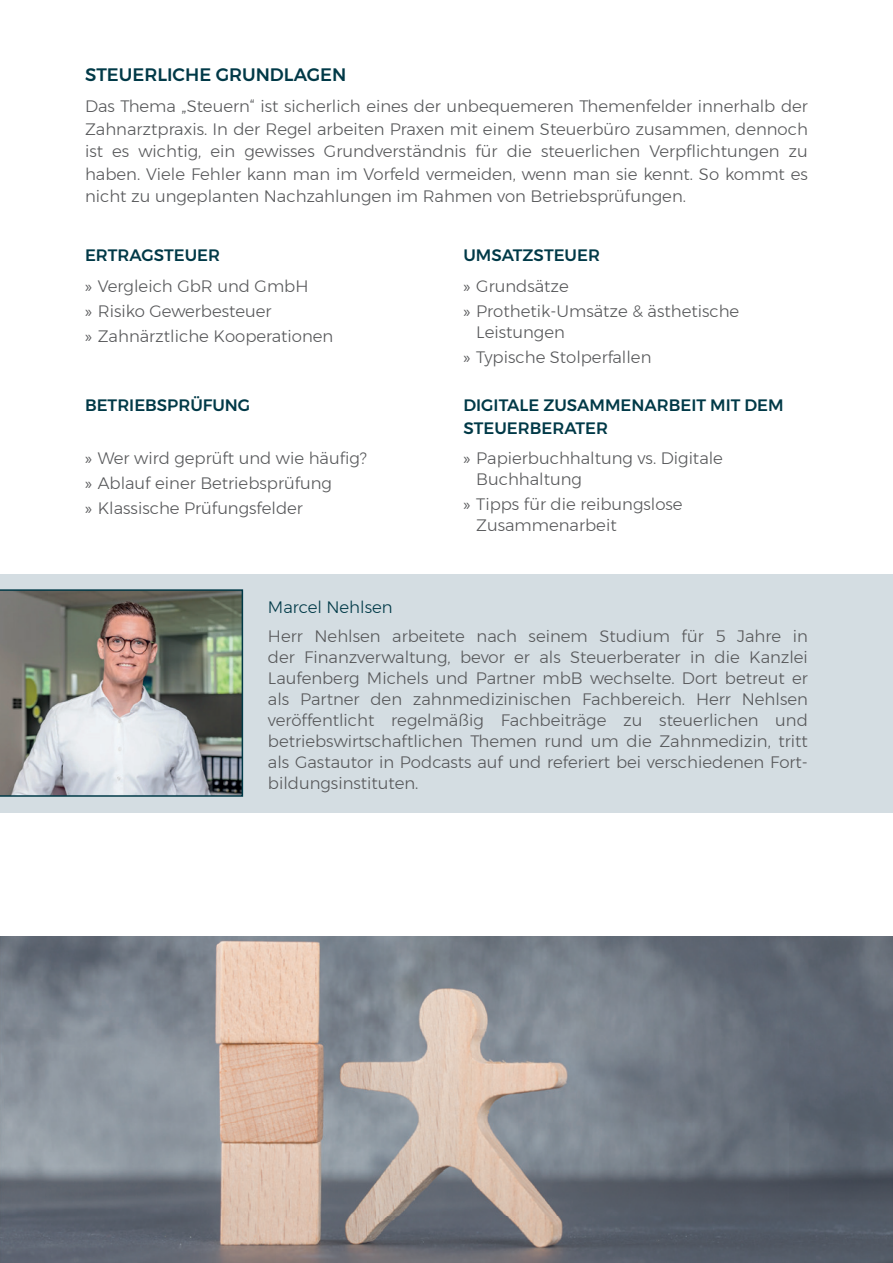
<style>
.page{position:relative;width:893px;height:1263px;background:#fff}
.page>*{position:absolute;margin:0;border:0;box-sizing:border-box;transform-origin:0 0}
.t1{font:500 18px "Montserrat";color:#003947}
.t2{font:300 16.5px/21px "Montserrat";color:#57585a}
.t3{font:500 16.5px/22.5px "Montserrat";color:#003947}
.t4{font:300 16.5px "Montserrat";color:#003947}
.s1{font-family:"Myriad Pro";font-weight:400}
</style>
<div class="page">
<img style="left:0;top:936px;width:893px;height:327px">
<div style="left:0;top:573px;width:893px;height:239px;background:#d4dde2"></div>
<img style="left:0;top:589px;width:243px;height:208px">
<p class="t1" style="left:85px;top:61px;width:263px">STEUERLICHE GRUNDLAGEN</p>
<p class="t2" style="left:85px;top:95px;width:724px;line-height:22.5px;text-align:justify">Das Thema „Steuern“ ist sicherlich eines der unbequemeren Themenfelder innerhalb der Zahnarztpraxis. In der Regel arbeiten Praxen mit einem Steuerbüro zusammen, dennoch ist es wichtig, ein gewisses Grundverständnis für die steuerlichen Verpflichtungen zu haben. Viele Fehler kann man im Vorfeld vermeiden, wenn man sie kennt. So kommt es nicht zu ungeplanten Nachzahlungen im Rahmen von Betriebsprüfungen.</p>
<p class="t3" style="left:85px;top:244px;width:137px">ERTRAGSTEUER</p>
<p class="t2" style="left:85px;top:273px;width:250px;line-height:25.2px"><span class="s1">»</span> Vergleich GbR und GmbH<br><span class="s1">»</span> Risiko Gewerbesteuer<br><span class="s1">»</span> Zahnärztliche Kooperationen</p>
<p class="t3" style="left:85px;top:394px;width:167px">BETRIEBSPRÜFUNG</p>
<p class="t2" style="left:85px;top:445px;width:283px;line-height:25.2px"><span class="s1">»</span> Wer wird geprüft und wie häufig? <span class="s1">»</span> Ablauf einer Betriebsprüfung<br><span class="s1">»</span> Klassische Prüfungsfelder</p>
<p class="t3" style="left:463px;top:244px;width:138px">UMSATZSTEUER</p>
<p class="t2" style="left:463px;top:273px;width:277px;line-height:25.2px"><span class="s1">»</span> Grundsätze<br><span class="s1">»</span> Prothetik-Umsätze &amp; ästhetische</p>
<p class="t2" style="left:463px;top:319px;width:189px;line-height:25.2px;text-indent:13px">Leistungen<br><span class="s1">»</span> Typische Stolperfallen</p>
<p class="t3" style="left:463px;top:394px;width:322px">DIGITALE ZUSAMMENARBEIT MIT DEM<br>STEUERBERATER</p>
<p class="t2" style="left:476px;top:447px;width:248px;text-indent:-13px"><span class="s1">»</span> Papierbuchhaltung vs. Digitale<br>Buchhaltung</p>
<p class="t2" style="left:476px;top:493px;width:208px;text-indent:-13px"><span class="s1">»</span> Tipps für die reibungslose<br>Zusammenarbeit</p>
<p class="t4" style="left:268px;top:594px;width:126px">Marcel Nehlsen</p>
<p class="t2" style="left:268px;top:626px;width:542px;text-align:justify">Herr Nehlsen arbeitete nach seinem Studium für 5 Jahre in der Finanzverwaltung, bevor er als Steuerberater in die Kanzlei Laufenberg Michels und Partner mbB wechselte. Dort betreut er als Partner den zahnmedizinischen Fachbereich. Herr Nehlsen veröffentlicht regelmäßig Fachbeiträge zu steuerlichen und betriebswirtschaftlichen Themen rund um die Zahnmedizin, tritt als Gastautor in Podcasts auf und referiert bei verschiedenen Fort&shy;bildungsinstituten.</p>
</div>
